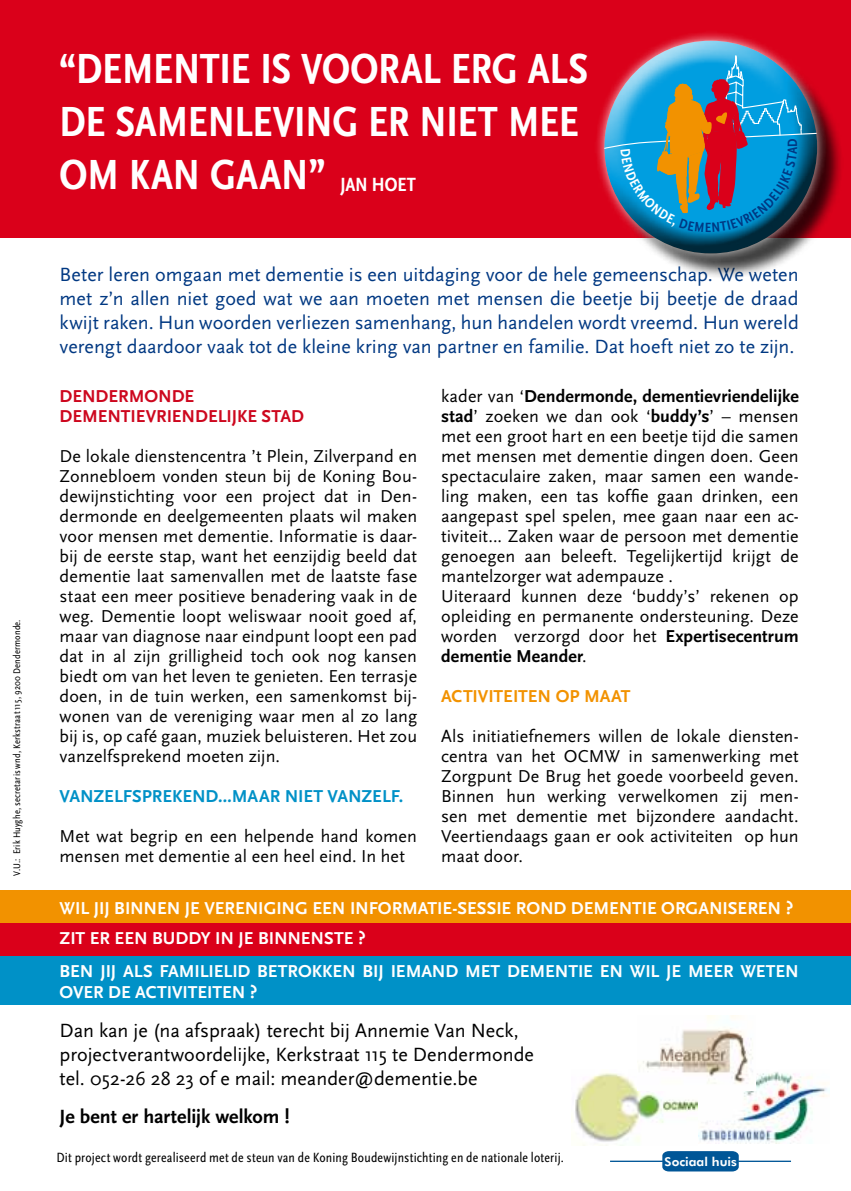
<style>
.page{position:relative;width:851px;height:1191px;background:#fff}
.page>*{position:absolute;margin:0;border:0;box-sizing:border-box;transform-origin:0 0}
.t1{font:44px/52.8px "Scala Sans Bold Con";color:#fff}
.t2{font:20px/24px "Scala Sans";color:#003882;text-align:justify}
.t3{font:20px/24px "Scala Sans";color:#000}
.t4{font:700 20px "Scala Sans";letter-spacing:-.005em;color:#000}
.t5{font:20px "Scala Sans Bold Con";color:#fff}
.t6{font:18px/20px "Scala Sans";letter-spacing:.005em;color:#000;text-align:justify}
.t7{font:700 18px "Scala Sans";letter-spacing:.005em;color:#fff}
.t8{font:700 18px/21px "Scala Sans";letter-spacing:.115em;color:#fff}
.t9{font:700 18px/20px "Scala Sans";letter-spacing:.175em;color:#cd071e}
.t10{font:700 18px "Scala Sans";color:#0091c7}
.t11{font:700 18px "Scala Sans";letter-spacing:.115em;color:#f29200}
.t12{font:14px "Scala Sans Regular Con";letter-spacing:.015em;color:#000}
.t13{font:12.2px "Futura Hv BT";color:#fff}
.t14{font:10px "Scala Sans Regular Con";letter-spacing:.02em;color:#000}
.s1{font-weight:700}
</style>
<div class="page">
<div style="left:0;top:0;width:850px;height:238px;background:#da001a"></div>
<div style="left:0;top:890px;width:850px;height:33px;background:#f29200"></div>
<div style="left:0;top:923px;width:850px;height:33px;background:#da001a"></div>
<div style="left:0;top:956px;width:850px;height:49px;background:#0091c7"></div>
<img style="left:571px;top:1072px;width:126px;height:73px">
<img style="left:698px;top:1072px;width:131px;height:71px">
<svg style="left:662px;top:1151px;width:76px;height:20px;background:#055999"></svg>
<hr style="left:610px;top:1160px;width:52px;height:2px;background:#005697">
<hr style="left:738px;top:1160px;width:52px;height:2px;background:#005697">
<div style="left:609px;top:46px;width:235px;height:234px;background:#000;opacity:.75"></div>
<div style="left:594px;top:30px;width:233px;height:234px;background:#fff;opacity:.75"></div>
<div style="left:601px;top:73px;width:218px;height:181px;background:#000;opacity:.75"></div>
<img style="left:637px;top:1015px;width:118px;height:75px">
<svg style="left:603px;top:30px;width:214px;height:202px"></svg>
<p class="t14" style="left:12px;top:875px;width:258px;rotate:-90deg">V.U.: Erik Huyghe, secretaris wnd, Kerkstraat 115, 9200 Dendermonde.</p>
<h1 class="t1" style="left:60px;top:44px;width:530px">“DEMENTIE IS VOORAL ERG ALS<br>DE SAMENLEVING ER NIET MEE<br>OM KAN GAAN”</h1>
<p class="t5" style="left:340px;top:173px;width:73px">JAN HOET</p>
<p class="t2" style="left:60px;top:263px;width:740px">Beter leren omgaan met dementie is een uitdaging voor de hele gemeenschap. We weten met z’n allen niet goed wat we aan moeten met mensen die beetje bij beetje de draad kwijt raken. Hun woorden verliezen samenhang, hun handelen wordt vreemd. Hun wereld verengt daardoor vaak tot de kleine kring van partner en familie. Dat hoeft niet zo te zijn.</p>
<p class="t9" style="left:60px;top:386px;width:242px">DENDERMONDE<br>DEMENTIEVRIENDELIJKE STAD</p>
<p class="t6" style="left:60px;top:446px;width:359px">De lokale dienstencentra ’t Plein, Zilverpand en Zonnebloem vonden steun bij de Koning Bou&shy;dewijnstichting voor een project dat in Den&shy;dermonde en deelgemeenten plaats wil maken voor mensen met dementie. Informatie is daar&shy;bij de eerste stap, want het eenzijdig beeld dat dementie laat samenvallen met de laatste fase staat een meer positieve benadering vaak in de weg. Dementie loopt weliswaar nooit goed af, maar van diagnose naar eindpunt loopt een pad dat in al zijn grilligheid toch ook nog kansen biedt om van het leven te genieten. Een terrasje doen, in de tuin werken, een samenkomst bij&shy;wonen van de vereniging waar men al zo lang bij is, op café gaan, muziek beluisteren. Het zou vanzelfsprekend moeten zijn.</p>
<p class="t10" style="left:60px;top:786px;width:345px">VANZELFSPREKEND…MAAR NIET VANZELF.</p>
<p class="t6" style="left:59px;top:826px;width:359px">Met wat begrip en een helpende hand komen mensen met dementie al een heel eind. In het</p>
<p class="t6" style="left:441px;top:386px;width:359px;text-align:left">kader van ‘<span class="s1">DENDERMONDE, DEMENTIEVRIENDELIJKE STAD</span>’ zoeken we dan ook ‘<span class="s1">BUDDY’S</span>’ – mensen met een groot hart en een beetje tijd die samen met mensen met dementie dingen doen. Geen spectaculaire zaken, maar samen een wande&shy;ling maken, een tas koffie gaan drinken, een aangepast spel spelen, mee gaan naar een ac&shy;tiviteit... Zaken waar de persoon met dementie genoegen aan beleeft. Tegelijkertijd krijgt de mantelzorger wat adempauze .<br>Uiteraard kunnen deze ‘buddy’s’ rekenen op opleiding en permanente ondersteuning. Deze worden verzorgd door het <span class="s1">EXPERTISECENTRUM DEMENTIE MEANDER</span>.</p>
<p class="t11" style="left:441px;top:686px;width:187px">ACTIVITEITEN OP MAAT</p>
<p class="t6" style="left:441px;top:726px;width:359px">Als initiatiefnemers willen de lokale diensten&shy;centra van het OCMW in samenwerking met Zorgpunt De Brug het goede voorbeeld geven.<br>Binnen hun werking verwelkomen zij men&shy;sen met dementie met bijzondere aandacht.<br>Veertiendaags gaan er ook activiteiten op hun maat door.</p>
<p class="t7" style="left:60px;top:898px;width:735px">WIL JIJ BINNEN JE VERENIGING EEN INFORMATIE-SESSIE ROND DEMENTIE ORGANISEREN ?</p>
<p class="t7" style="left:60px;top:928px;width:307px">ZIT ER EEN BUDDY IN JE BINNENSTE ?</p>
<p class="t8" style="left:60px;top:960px;width:740px">BEN JIJ ALS FAMILIELID BETROKKEN BIJ IEMAND MET DEMENTIE EN WIL JE MEER WETEN<br>OVER D E ACTIVITEITEN ?</p>
<p class="t3" style="left:60px;top:1019px;width:476px">Dan kan je (na afspraak) terecht bij Annemie Van Neck, projectverantwoordelijke, Kerkstraat 115 te Dendermonde tel. 052-26 28 23 of e mail: meander@dementie.be</p>
<p class="t4" style="left:60px;top:1106px;width:232px">JE BENT ER HARTELIJK WELKOM !</p>
<p class="t12" style="left:56px;top:1149px;width:509px">Dit project wordt gerealiseerd met de steun van de Koning Boudewijnstichting en de nationale loterij.</p>
<p class="t13" style="left:664px;top:1154px;width:74px">Sociaal huis</p>
</div>
